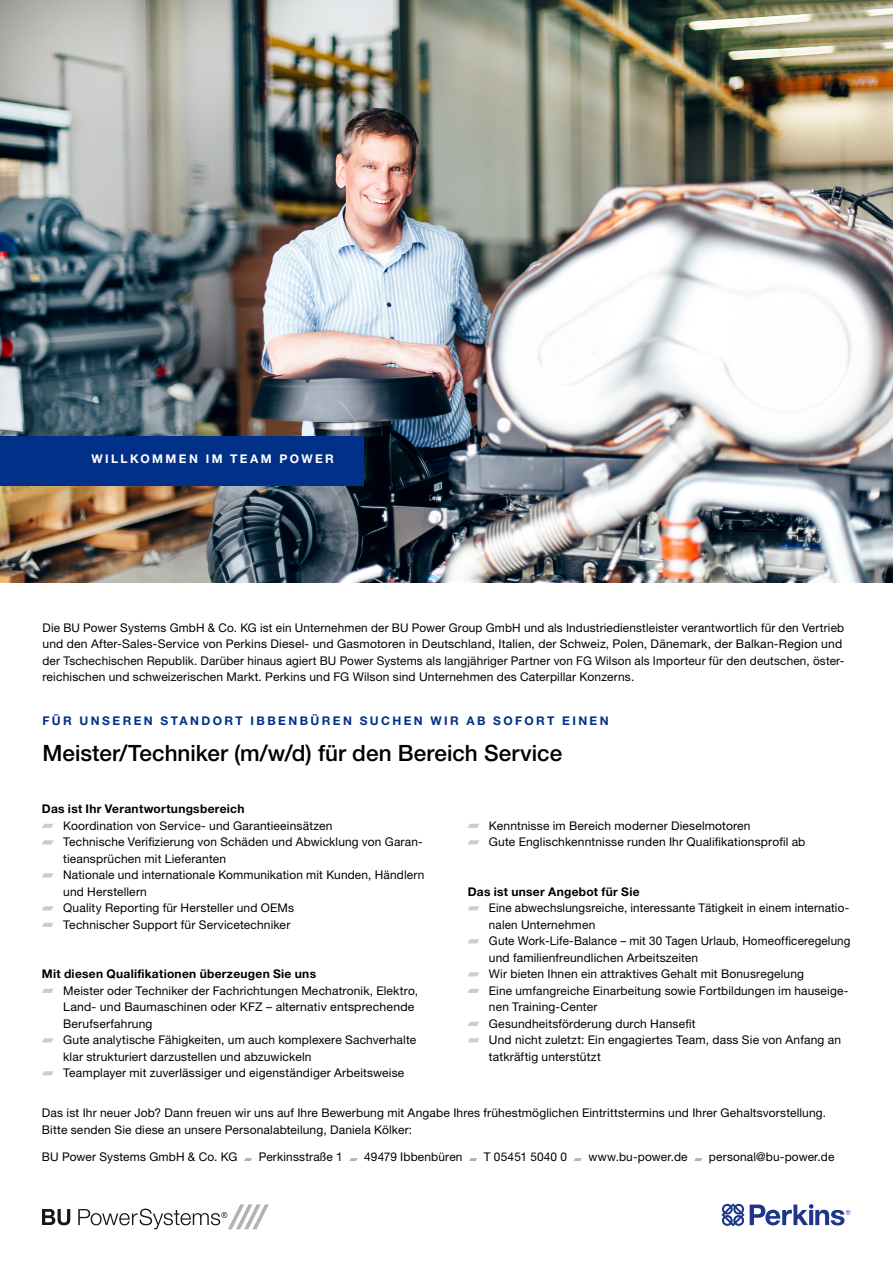
<style>
.page{position:relative;width:893px;height:1263px;background:#fff}
.page>*{position:absolute;margin:0;border:0;box-sizing:border-box;transform-origin:0 0}
.D{font:500 22.5px "Helvetica Neue LT Pro";color:#000}
.t1{font:12px/16.5px "Helvetica Neue LT Pro";letter-spacing:.015em;color:#000}
.t2{font:700 12px "Helvetica Neue LT Pro";letter-spacing:.025em;color:#000}
.t3{font:700 12px "Helvetica Neue LT Pro";letter-spacing:.2em;color:#003087}
.t4{font:700 12px "Helvetica Neue LT Pro";letter-spacing:.2em;color:#fff}
</style>
<div class="page">
<svg style="left:721px;top:1203px;width:23px;height:23px"></svg>
<svg style="left:750px;top:1204px;width:100px;height:21px"></svg>
<img style="left:0;top:0;width:893px;height:582px">
<svg style="left:244px;top:1158px;width:8px;height:3px"></svg>
<svg style="left:350px;top:1158px;width:8px;height:3px"></svg>
<svg style="left:469px;top:1158px;width:8px;height:3px"></svg>
<svg style="left:574px;top:1158px;width:8px;height:3px"></svg>
<svg style="left:694px;top:1158px;width:8px;height:3px"></svg>
<svg style="left:42px;top:824px;width:11px;height:4px"></svg>
<svg style="left:42px;top:840px;width:12px;height:4px"></svg>
<svg style="left:42px;top:873px;width:12px;height:4px"></svg>
<svg style="left:42px;top:906px;width:12px;height:4px"></svg>
<svg style="left:42px;top:923px;width:11px;height:4px"></svg>
<svg style="left:42px;top:989px;width:11px;height:4px"></svg>
<svg style="left:42px;top:1038px;width:12px;height:4px"></svg>
<svg style="left:42px;top:1071px;width:12px;height:4px"></svg>
<svg style="left:468px;top:824px;width:11px;height:4px"></svg>
<svg style="left:468px;top:840px;width:11px;height:4px"></svg>
<svg style="left:468px;top:906px;width:11px;height:4px"></svg>
<svg style="left:468px;top:939px;width:11px;height:4px"></svg>
<svg style="left:468px;top:972px;width:11px;height:4px"></svg>
<svg style="left:468px;top:989px;width:11px;height:4px"></svg>
<svg style="left:468px;top:1022px;width:11px;height:4px"></svg>
<svg style="left:468px;top:1038px;width:11px;height:4px"></svg>
<svg style="left:42px;top:1209px;width:28px;height:16px"></svg>
<svg style="left:78px;top:1204px;width:191px;height:25px"></svg>
<div style="left:0;top:436px;width:364px;height:49px;background:#003087"></div>
<p class="t4" style="left:92px;top:451px;width:244px">WILLKOMMEN IM TEAM POWER</p>
<p class="t1" style="left:43px;top:619px;width:803px">Die BU Power Systems GmbH &amp; Co. KG ist ein Unternehmen der BU Power Group GmbH und als Industriedienstleister verantwortlich für den Vertrieb und den After-Sales-Service von Perkins Diesel- und Gasmotoren in Deutschland, Italien, der Schweiz, Polen, Dänemark, der Balkan-Region und der Tschechischen Republik. Darüber hinaus agiert BU Power Systems als langjähriger Partner von FG Wilson als Importeur für den deutschen, öster&shy;reichischen und schweizerischen Markt. Perkins und FG Wilson sind Unternehmen des Caterpillar Konzerns.</p>
<p class="t3" style="left:43px;top:714px;width:568px">FÜR UNSEREN STANDORT IBBENBÜREN SUCHEN WIR AB SOFORT EINEN</p>
<p class="D" style="left:43px;top:740px;width:521px">Meister/Techniker (m/w/d) für den Bereich Service</p>
<p class="t2" style="left:42px;top:801px;width:204px">Das ist Ihr Verantwortungsbereich</p>
<p class="t1" style="left:63px;top:817px;width:271px">Koordination von Service- und Garantieeinsätzen</p>
<p class="t1" style="left:63px;top:833px;width:361px">Technische Verifizierung von Schäden und Abwicklung von Garan&shy;tieansprüchen mit Lieferanten</p>
<p class="t1" style="left:63px;top:866px;width:363px">Nationale und internationale Kommunikation mit Kunden, Händlern und Herstellern</p>
<p class="t1" style="left:63px;top:899px;width:232px">Quality Reporting für Hersteller und OEMs</p>
<p class="t1" style="left:63px;top:916px;width:229px">Technischer Support für Servicetechniker</p>
<p class="t2" style="left:42px;top:966px;width:276px">Mit diesen Qualifikationen überzeugen Sie uns</p>
<p class="t1" style="left:63px;top:982px;width:356px">Meister oder Techniker der Fachrichtungen Mechatronik, Elektro,<br>Land- und Baumaschinen oder KFZ – alternativ entsprechende<br>Berufserfahrung</p>
<p class="t1" style="left:63px;top:1031px;width:355px">Gute analytische Fähigkeiten, um auch komplexere Sachverhalte klar strukturiert darzustellen und abzuwickeln</p>
<p class="t1" style="left:63px;top:1064px;width:343px">Teamplayer mit zuverlässiger und eigenständiger Arbeitsweise</p>
<p class="t1" style="left:489px;top:817px;width:263px">Kenntnisse im Bereich moderner Dieselmotoren</p>
<p class="t1" style="left:489px;top:833px;width:318px">Gute Englischkenntnisse runden Ihr Qualifikationsprofil ab</p>
<p class="t2" style="left:468px;top:884px;width:173px">Das ist unser Angebot für Sie</p>
<p class="t1" style="left:489px;top:899px;width:362px">Eine abwechslungsreiche, interessante Tätigkeit in einem internatio&shy;nalen Unternehmen</p>
<p class="t1" style="left:489px;top:932px;width:363px">Gute Work-Life-Balance – mit 30 Tagen Urlaub, Homeofficeregelung und familienfreundlichen Arbeitszeiten</p>
<p class="t1" style="left:489px;top:965px;width:317px">Wir bieten Ihnen ein attraktives Gehalt mit Bonusregelung</p>
<p class="t1" style="left:489px;top:982px;width:361px">Eine umfangreiche Einarbeitung sowie Fortbildungen im hauseige&shy;nen Training-Center</p>
<p class="t1" style="left:489px;top:1015px;width:208px">Gesundheitsförderung durch Hansefit</p>
<p class="t1" style="left:489px;top:1031px;width:354px">Und nicht zuletzt: Ein engagiertes Team, dass Sie von Anfang an tatkräftig unterstützt</p>
<p class="t1" style="left:42px;top:1104px;width:786px">Das ist Ihr neuer Job? Dann freuen wir uns auf Ihre Bewerbung mit Angabe Ihres frühestmöglichen Eintrittstermins und Ihrer Gehaltsvorstellung.<br>Bitte senden Sie diese an unsere Personalabteilung, Daniela Kölker:</p>
<p class="t1" style="left:42px;top:1148px;width:197px">BU Power Systems GmbH &amp; Co. KG</p>
<p class="t1" style="left:259px;top:1148px;width:86px">Perkinsstraße 1</p>
<p class="t1" style="left:364px;top:1148px;width:100px">49479 Ibbenbüren</p>
<p class="t1" style="left:484px;top:1148px;width:85px">T 05451 5040 0</p>
<p class="t1" style="left:588px;top:1148px;width:101px">www.bu-power.de</p>
<p class="t1" style="left:709px;top:1148px;width:127px">personal@bu-power.de</p>
</div>
